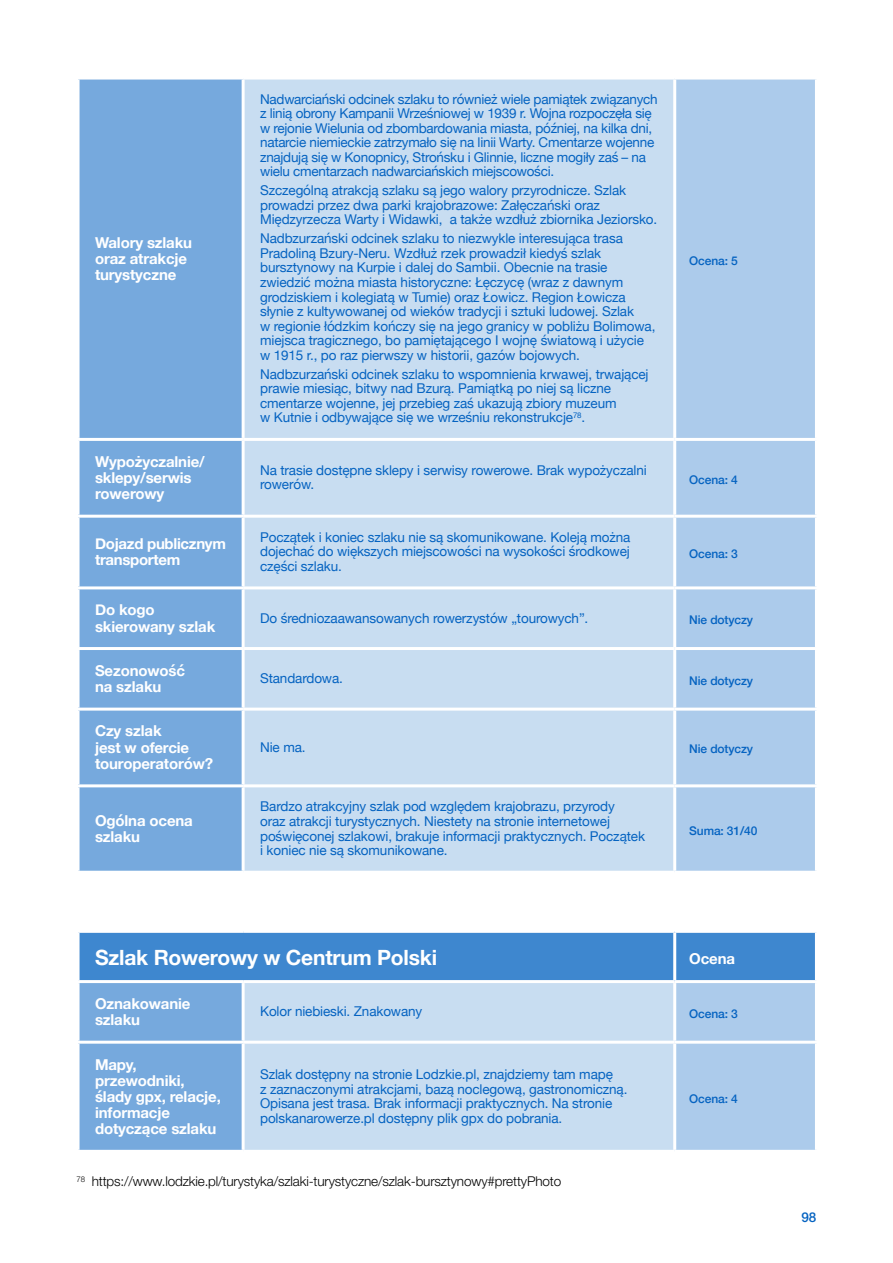
<style>
.page{position:relative;width:893px;height:1263px;background:#fff}
.page>*{position:absolute;margin:0;border:0;box-sizing:border-box;transform-origin:0 0}
.t1{font:700 21px "Helvetica Neue";letter-spacing:-.01em;color:#fff}
.t2{font:700 15px/16.2px "Helvetica Neue";letter-spacing:-.01em;color:#fff}
.t3{font:13.5px/14.5px "Helvetica Neue";letter-spacing:-.01em;color:#0563c1}
.t4{font:300 13.5px "Helvetica Neue LT Pro";letter-spacing:-.01em;color:#000}
.t5{font:500 13.5px "Helvetica Neue LT Pro";color:#0563c1}
.t6{font:500 12px "Helvetica Neue";letter-spacing:-.01em;color:#0563c1}
</style>
<div class="page">
<div style="left:80px;top:80px;width:162px;height:791px;background:#76a9dd"></div>
<div style="left:245px;top:80px;width:428px;height:791px;background:#c8ddf1"></div>
<div style="left:676px;top:80px;width:139px;height:791px;background:#accbeb"></div>
<hr style="left:77px;top:438px;width:166px;height:3px;background:#fff">
<hr style="left:243px;top:438px;width:432px;height:3px;background:#fff">
<hr style="left:675px;top:438px;width:143px;height:3px;background:#fff">
<hr style="left:77px;top:515px;width:166px;height:3px;background:#fff">
<hr style="left:243px;top:515px;width:432px;height:3px;background:#fff">
<hr style="left:675px;top:515px;width:143px;height:3px;background:#fff">
<hr style="left:77px;top:586px;width:166px;height:3px;background:#fff">
<hr style="left:243px;top:586px;width:432px;height:3px;background:#fff">
<hr style="left:675px;top:586px;width:143px;height:3px;background:#fff">
<hr style="left:77px;top:647px;width:166px;height:3px;background:#fff">
<hr style="left:243px;top:647px;width:432px;height:3px;background:#fff">
<hr style="left:675px;top:647px;width:143px;height:3px;background:#fff">
<hr style="left:77px;top:708px;width:166px;height:3px;background:#fff">
<hr style="left:243px;top:708px;width:432px;height:3px;background:#fff">
<hr style="left:675px;top:708px;width:143px;height:3px;background:#fff">
<hr style="left:77px;top:784px;width:166px;height:3px;background:#fff">
<hr style="left:243px;top:784px;width:432px;height:3px;background:#fff">
<hr style="left:675px;top:784px;width:143px;height:3px;background:#fff">
<svg style="left:80px;top:933px;width:735px;height:217px;background:#97bee5"></svg>
<hr style="left:673px;top:933px;width:3px;height:47px;background:#fff">
<hr style="left:77px;top:980px;width:166px;height:3px;background:#fff">
<hr style="left:243px;top:980px;width:432px;height:3px;background:#fff">
<hr style="left:242px;top:983px;width:3px;height:58px;background:#fff">
<hr style="left:675px;top:980px;width:143px;height:3px;background:#fff">
<hr style="left:673px;top:983px;width:3px;height:58px;background:#fff">
<hr style="left:77px;top:1041px;width:166px;height:3px;background:#fff">
<hr style="left:243px;top:1041px;width:432px;height:3px;background:#fff">
<hr style="left:242px;top:1044px;width:3px;height:106px;background:#fff">
<hr style="left:675px;top:1041px;width:143px;height:3px;background:#fff">
<hr style="left:673px;top:1044px;width:3px;height:106px;background:#fff">
<p class="t2" style="left:95px;top:235px;width:99px">Walory szlaku oraz atrakcje turystyczne</p>
<p class="t3" style="left:260px;top:92px;width:399px">Nadwarciański odcinek szlaku to również wiele pamiątek związanych z linią obrony Kampanii Wrześniowej w 1939 r. Wojna rozpoczęła się w rejonie Wielunia od zbombardowania miasta, później, na kilka dni, natarcie niemieckie zatrzymało się na linii Warty. Cmentarze wojenne znajdują się w Konopnicy, Strońsku i Glinnie, liczne mogiły zaś – na wielu cmentarzach nadwarciańskich miejscowości.</p>
<p class="t3" style="left:260px;top:184px;width:399px">Szczególną atrakcją szlaku są jego walory przyrodnicze. Szlak prowadzi przez dwa parki krajobrazowe: Załęczański oraz<br>Międzyrzecza Warty i Widawki, a także wzdłuż zbiornika Jeziorsko.</p>
<p class="t3" style="left:260px;top:232px;width:397px">Nadbzurzański odcinek szlaku to niezwykle interesująca trasa Pradoliną Bzury-Neru. Wzdłuż rzek prowadził kiedyś szlak bursztynowy na Kurpie i dalej do Sambii. Obecnie na trasie zwiedzić można miasta historyczne: Łęczycę (wraz z dawnym grodziskiem i kolegiatą w Tumie) oraz Łowicz. Region Łowicza słynie z kultywowanej od wieków tradycji i sztuki ludowej. Szlak<br>w regionie łódzkim kończy się na jego granicy w pobliżu Bolimowa, miejsca tragicznego, bo pamiętającego I wojnę światową i użycie w 1915 r., po raz pierwszy w historii, gazów bojowych.</p>
<p class="t3" style="left:260px;top:367px;width:390px">Nadbzurzański odcinek szlaku to wspomnienia krwawej, trwającej prawie miesiąc, bitwy nad Bzurą. Pamiątką po niej są liczne cmentarze wojenne, jej przebieg zaś ukazują zbiory muzeum<br>w Kutnie i odbywające się we wrześniu rekonstrukcje<sup>78</sup>.</p>
<p class="t6" style="left:689px;top:251px;width:50px">Ocena: 5</p>
<p class="t2" style="left:95px;top:454px;width:111px">Wypożyczalnie/ sklepy/serwis rowerowy</p>
<p class="t3" style="left:260px;top:463px;width:388px">Na trasie dostępne sklepy i serwisy rowerowe. Brak wypożyczalni rowerów.</p>
<p class="t6" style="left:689px;top:470px;width:50px">Ocena: 4</p>
<p class="t2" style="left:95px;top:536px;width:133px">Dojazd publicznym transportem</p>
<p class="t3" style="left:260px;top:530px;width:372px;text-align:justify">Początek i koniec szlaku nie są skomunikowane. Koleją można dojechać do większych miejscowości na wysokości środkowej części szlaku.</p>
<p class="t6" style="left:689px;top:544px;width:50px">Ocena: 3</p>
<p class="t2" style="left:95px;top:602px;width:122px">Do kogo skierowany szlak</p>
<p class="t3" style="left:260px;top:611px;width:330px">Do średniozaawansowanych rowerzystów „tourowych”.</p>
<p class="t6" style="left:689px;top:610px;width:65px">Nie dotyczy</p>
<p class="t2" style="left:95px;top:663px;width:92px">Sezonowość na szlaku</p>
<p class="t3" style="left:260px;top:672px;width:84px">Standardowa.</p>
<p class="t6" style="left:689px;top:671px;width:65px">Nie dotyczy</p>
<p class="t2" style="left:95px;top:723px;width:120px">Czy szlak<br>jest w ofercie touroperatorów?</p>
<p class="t3" style="left:260px;top:740px;width:47px">Nie ma.</p>
<p class="t6" style="left:689px;top:739px;width:65px">Nie dotyczy</p>
<p class="t2" style="left:95px;top:813px;width:99px">Ogólna ocena szlaku</p>
<p class="t3" style="left:260px;top:800px;width:386px">Bardzo atrakcyjny szlak pod względem krajobrazu, przyrody<br>oraz atrakcji turystycznych. Niestety na stronie internetowej poświęconej szlakowi, brakuje informacji praktycznych. Początek i koniec nie są skomunikowane.</p>
<p class="t6" style="left:689px;top:821px;width:70px">Suma: 31/40</p>
<h1 class="t1" style="left:95px;top:940px;width:344px">Szlak Rowerowy w Centrum Polski</h1>
<p class="t2" style="left:689px;top:951px;width:47px">Ocena</p>
<p class="t2" style="left:95px;top:996px;width:97px">Oznakowanie szlaku</p>
<p class="t3" style="left:260px;top:1005px;width:164px">Kolor niebieski. Znakowany</p>
<p class="t6" style="left:689px;top:1004px;width:50px">Ocena: 3</p>
<p class="t2" style="left:95px;top:1056px;width:127px">Mapy, przewodniki, ślady gpx, relacje, informacje dotyczące szlaku</p>
<p class="t3" style="left:260px;top:1068px;width:369px">Szlak dostępny na stronie Lodzkie.pl, znajdziemy tam mapę<br>z zaznaczonymi atrakcjami, bazą noclegową, gastronomiczną.<br>Opisana jest trasa. Brak informacji praktycznych. Na stronie polskanarowerze.pl dostępny plik gpx do pobrania.</p>
<p class="t6" style="left:689px;top:1089px;width:50px">Ocena: 4</p>
<p class="t4" style="left:77px;top:1173px;width:486px"><sup>78</sup> https://www.lodzkie.pl/turystyka/szlaki-turystyczne/szlak-bursztynowy#prettyPhoto</p>
<p class="t5" style="left:802px;top:1209px;width:16px">98</p>
</div>
